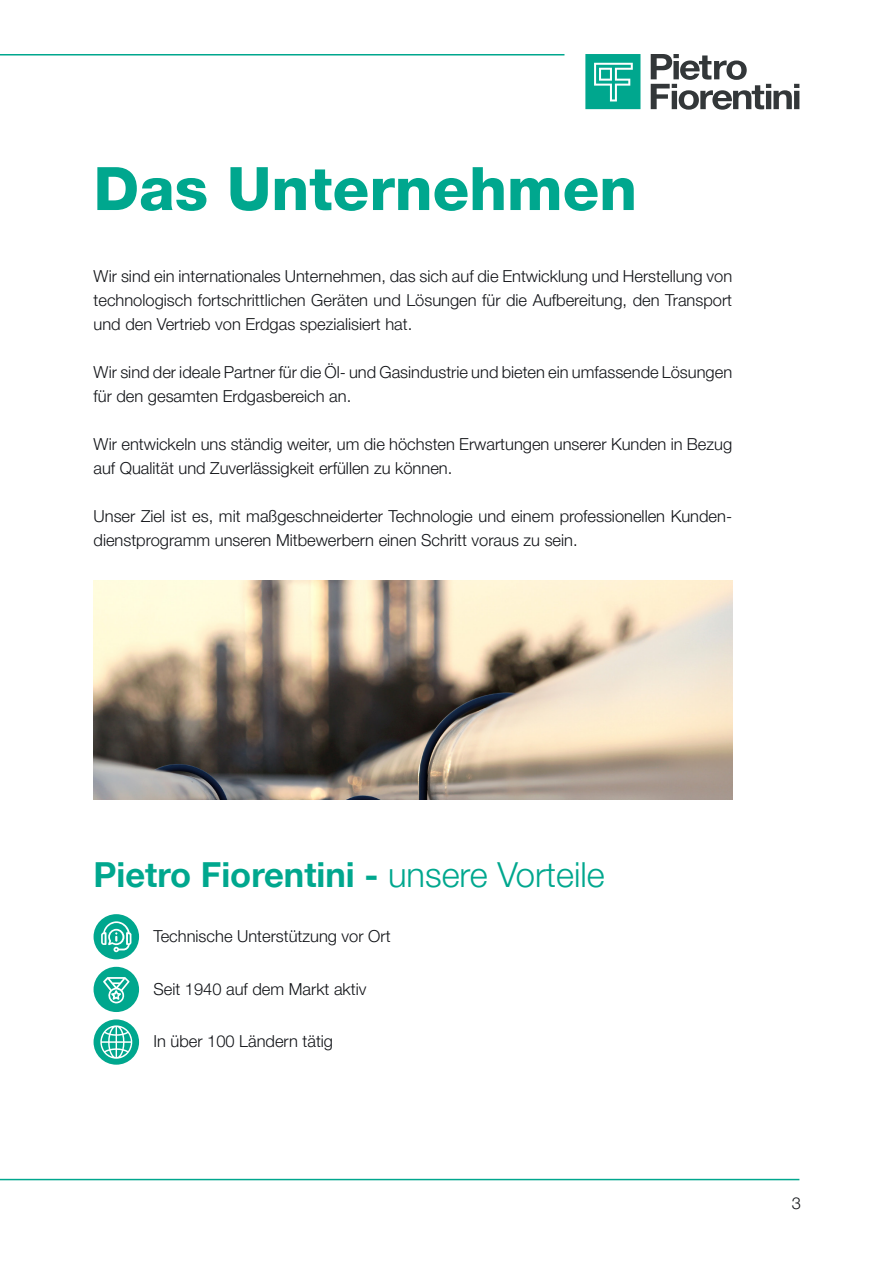
<style>
.page{position:relative;width:893px;height:1263px;background:#fff}
.page>*{position:absolute;margin:0;border:0;box-sizing:border-box;transform-origin:0 0}
.Titolo_Capitolo{font:800 60px "Helvetica Neue LT Pro";color:#00a78e}
.Titoletto{font:700 34.5px "Helvetica Neue LT Pro";color:#00a78e}
.Testo{font:300 16.5px/24px "Helvetica Neue LT Pro";color:#121418}
.bullet_non_puntato{font:300 16.5px "Helvetica Neue LT Pro";color:#121418}
.s1{font-weight:300}
</style>
<div class="page">
<hr style="left:0;top:1179px;width:799px;height:1px;background:#00a78e">
<svg style="left:651px;top:54px;width:148px;height:56px"></svg>
<svg style="left:585px;top:54px;width:55px;height:55px;background:#27b49f"></svg>
<hr style="left:0;top:54px;width:564px;height:2px;background:#00a78e">
<img style="left:93px;top:580px;width:639px;height:220px">
<div style="left:94px;top:914px;width:45px;height:45px;background:#00a78e;border-radius:50%"></div>
<svg style="left:101px;top:921px;width:31px;height:31px"></svg>
<div style="left:94px;top:967px;width:45px;height:45px;background:#00a78e;border-radius:50%"></div>
<svg style="left:103px;top:977px;width:27px;height:26px"></svg>
<div style="left:94px;top:1019px;width:45px;height:46px;background:#00a78e;border-radius:50%"></div>
<svg style="left:100px;top:1025px;width:32px;height:34px"></svg>
<p class="Titolo_Capitolo" style="left:94px;top:153px;width:545px">Das Unternehmen</p>
<p class="Testo" style="left:94px;top:264px;width:640px;text-align:justify">Wir sind ein internationales Unternehmen, das sich auf die Entwicklung und Herstellung von technologisch fortschrittlichen Geräten und Lösungen für die Aufbereitung, den Transport und den Vertrieb von Erdgas spezialisiert hat.</p>
<p class="Testo" style="left:94px;top:360px;width:640px">Wir sind der ideale Partner für die Öl- und Gasindustrie und bieten ein umfassende Lösungen für den gesamten Erdgasbereich an.</p>
<p class="Testo" style="left:94px;top:432px;width:640px">Wir entwickeln uns ständig weiter, um die höchsten Erwartungen unserer Kunden in Bezug auf Qualität und Zuverlässigkeit erfüllen zu können.</p>
<p class="Testo" style="left:94px;top:504px;width:640px">Unser Ziel ist es, mit maßgeschneiderter Technologie und einem professionellen Kunden&shy;dienstprogramm unseren Mitbewerbern einen Schritt voraus zu sein.</p>
<p class="Titoletto" style="left:94px;top:854px;width:513px">Pietro Fiorentini - <span class="s1">unsere Vorteile</span></p>
<p class="bullet_non_puntato" style="left:153px;top:926px;width:239px">Technische Unterstützung vor Ort</p>
<p class="bullet_non_puntato" style="left:153px;top:979px;width:215px">Seit 1940 auf dem Markt aktiv</p>
<p class="bullet_non_puntato" style="left:153px;top:1031px;width:181px">In über 100 Ländern tätig</p>
<p class="Testo" style="left:792px;top:1191px;width:11px">3</p>
</div>
